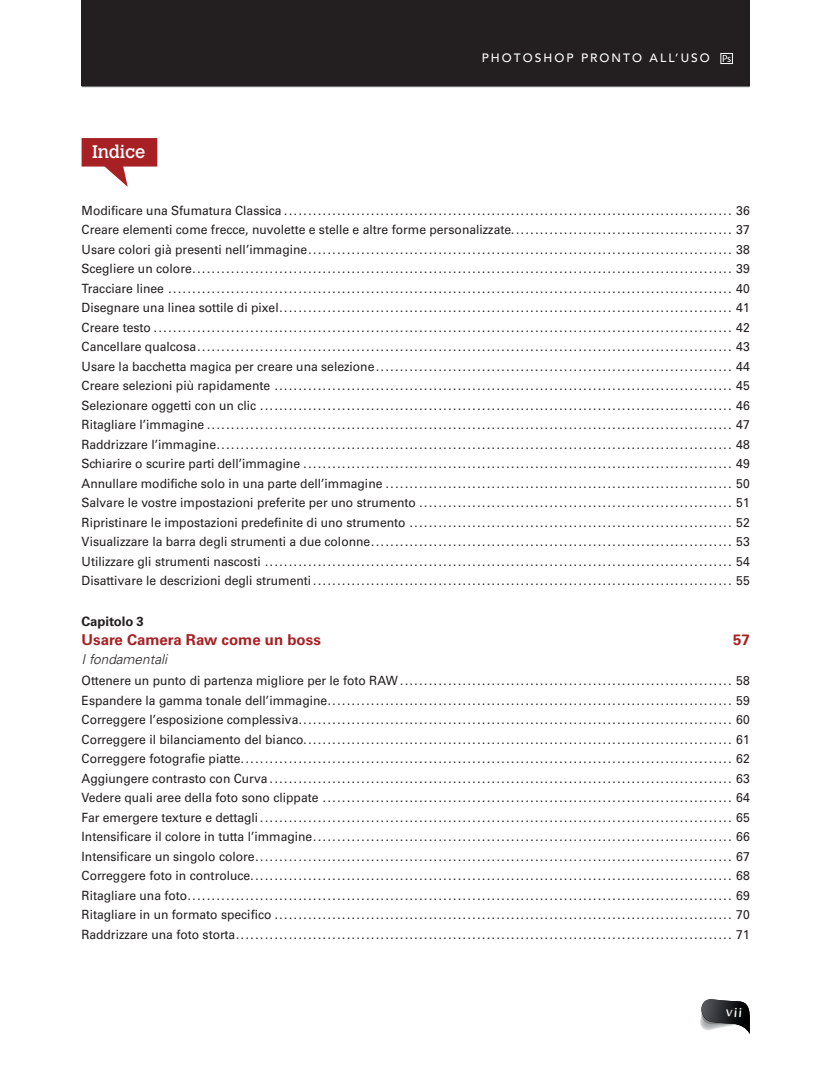
<style>
.page{position:relative;width:830px;height:1084px;background:#fff}
.page>*{position:absolute;margin:0;border:0;box-sizing:border-box;transform-origin:0 0}
.t1{font:18px "Calvert MT Std";letter-spacing:-.01em;color:#fff}
.t2{font:700 15px "Univers LT Std";color:#a72023}
.t3{font:italic 300 13.5px "Univers LT Std";color:#231f20}
.t4{font:700 13.2px "Univers LT Std";letter-spacing:-.005em;color:#231f20}
.t5{font:12.75px "Univers LT Std";color:#231f20;scale:.95 1}
.t6{font:12px/19.5px "Univers LT Std";color:#231f20;text-align:justify;scale:.95 1}
.t7{font:500 12px "Avenir LT Std";letter-spacing:.17em;color:#fff}
.s1{font-size:12.75px}
.s2{font-size:12px}
</style>
<div class="page">
<hr style="left:82px;top:86px;width:667px;height:1px;background:#6c6d70">
<div style="left:82px;top:0;width:667px;height:86px;background:#231f20"></div>
<svg style="left:82px;top:138px;width:75px;height:49px"></svg>
<div style="left:720px;top:53px;width:12px;height:11px;border:1px solid #fff"></div>
<svg style="left:722px;top:55px;width:8px;height:7px"></svg>
<svg style="left:700px;top:999px;width:49px;height:34px"></svg>
<h1 class="t1" style="left:92px;top:142px;width:55px">Indice</h1>
<p class="t7" style="left:481px;top:50px;width:229px">PHOTOSHOP PRONTO ALL’USO</p>
<p class="t6" style="left:82px;top:201px;width:704px"><span class="s1">Modificare una Sfumatura Classica</span>............................................................................................. <span class="s1">36</span></p>
<p class="t5" style="left:82px;top:222px;width:704px">Creare elementi come frecce, nuvolette e stelle e altre forme personalizzate<span class="s2">..............................................</span> 37</p>
<p class="t6" style="left:82px;top:240px;width:704px"><span class="s1">Usare colori già presenti nell’immagine</span>........................................................................................ <span class="s1">38<br>Scegliere un colore</span>................................................................................................................ <span class="s1">39<br>Tracciare linee</span> ..................................................................................................................... <span class="s1">40<br>Disegnare una linea sottile di pixel</span>.............................................................................................. <span class="s1">41<br>Creare testo</span> ........................................................................................................................ <span class="s1">42<br>Cancellare qualcosa</span>............................................................................................................... <span class="s1">43<br>Usare la bacchetta magica per creare una selezione</span>.......................................................................... <span class="s1">44<br>Creare selezioni più rapidamente</span> ............................................................................................... <span class="s1">45<br>Selezionare oggetti con un clic</span> .................................................................................................. <span class="s1">46<br>Ritagliare l’immagine</span>............................................................................................................. <span class="s1">47<br>Raddrizzare l’immagine</span>........................................................................................................... <span class="s1">48<br>Schiarire o scurire parti dell’immagine</span> ......................................................................................... <span class="s1">49<br>Annullare modifiche solo in una parte dell’immagine</span> ........................................................................ <span class="s1">50<br>Salvare le vostre impostazioni preferite per uno strumento</span> ................................................................. <span class="s1">51<br>Ripristinare le impostazioni predefinite di uno strumento</span> ................................................................... <span class="s1">52<br>Visualizzare la barra degli strumenti a due colonne</span>........................................................................... <span class="s1">53<br>Utilizzare gli strumenti nascosti</span> ................................................................................................. <span class="s1">54<br>Disattivare le descrizioni degli strumenti</span>....................................................................................... <span class="s1">55</span></p>
<p class="t4" style="left:82px;top:613px;width:64px">Capitolo 3</p>
<p class="t2" style="left:82px;top:631px;width:241px">Usare Camera Raw come un boss</p>
<p class="t2" style="left:732px;top:631px;width:18px">57</p>
<p class="t3" style="left:82px;top:651px;width:87px">I fondamentali</p>
<p class="t6" style="left:82px;top:671px;width:704px"><span class="s1">Ottenere un punto di partenza migliore per le foto RAW</span>..................................................................... <span class="s1">58<br>Espandere la gamma tonale dell’immagine</span>.................................................................................... <span class="s1">59<br>Correggere l’esposizione complessiva</span>.......................................................................................... <span class="s1">60<br>Correggere il bilanciamento del bianco</span>......................................................................................... <span class="s1">61<br>Correggere fotografie piatte</span>...................................................................................................... <span class="s1">62<br>Aggiungere contrasto con Curva</span>................................................................................................ <span class="s1">63<br>Vedere quali aree della foto sono clippate</span> ..................................................................................... <span class="s1">64<br>Far emergere texture e dettagli</span>.................................................................................................. <span class="s1">65<br>Intensificare il colore in tutta l’immagine</span>....................................................................................... <span class="s1">66<br>Intensificare un singolo colore</span>................................................................................................... <span class="s1">67<br>Correggere foto in controluce</span>.................................................................................................... <span class="s1">68<br>Ritagliare una foto</span>................................................................................................................. <span class="s1">69<br>Ritagliare in un formato specifico</span> ............................................................................................... <span class="s1">70<br>Raddrizzare una foto storta</span>....................................................................................................... <span class="s1">71</span></p>
</div>
